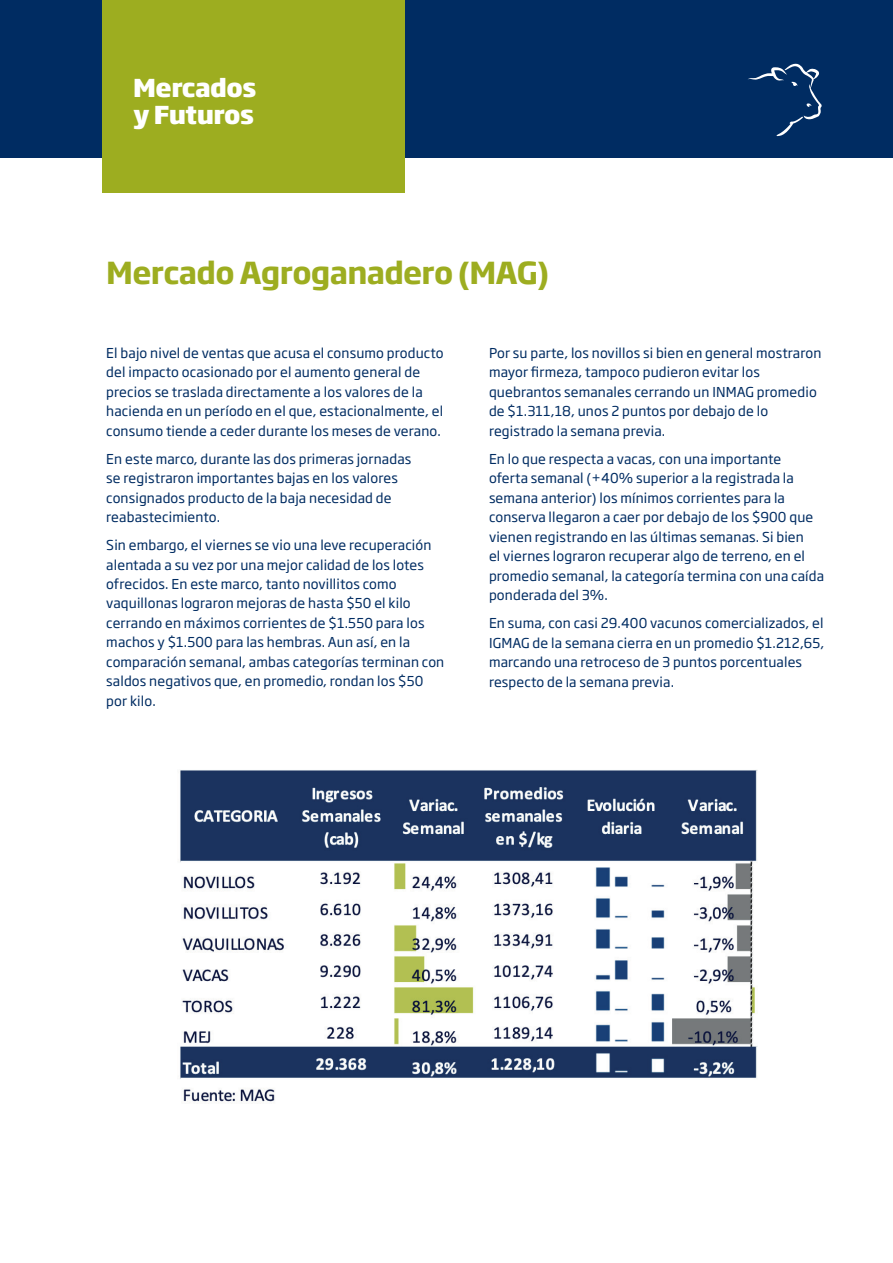
<style>
.page{position:relative;width:893px;height:1263px;background:#fff}
.page>*{position:absolute;margin:0;border:0;box-sizing:border-box;transform-origin:0 0}
.t1{font:700 30px "Soho Gothic Pro";letter-spacing:-.025em;color:#9dad20}
.t2{font:800 24.45px/27.2px "Soho Gothic Pro";letter-spacing:-.02em;color:#fff}
.t3{font:13.5px/19.5px "Soho Gothic Pro";letter-spacing:.01em;color:#002c62}
</style>
<div class="page">
<div style="left:0;top:0;width:893px;height:157px;background:#002c62"></div>
<svg style="left:748px;top:64px;width:74px;height:73px"></svg>
<div style="left:102px;top:0;width:303px;height:193px;background:#9dad20"></div>
<img style="left:180px;top:770px;width:578px;height:334px">
<h2 class="t2" style="left:133px;top:73px;width:125px">Mercados y Futuros</h2>
<h1 class="t1" style="left:106px;top:249px;width:444px">Mercado Agroganadero (MAG)</h1>
<p class="t3" style="left:106px;top:342px;width:339px">El bajo nivel de ventas que acusa el consumo producto del impacto ocasionado por el aumento general de precios se traslada directamente a los valores de la hacienda en un período en el que, estacionalmente, el consumo tiende a ceder durante los meses de verano.</p>
<p class="t3" style="left:106px;top:448px;width:307px">En este marco, durante las dos primeras jornadas se registraron importantes bajas en los valores consignados producto de la baja necesidad de reabastecimiento.</p>
<p class="t3" style="left:106px;top:534px;width:340px">Sin embargo, el viernes se vio una leve recuperación alentada a su vez por una mejor calidad de los lotes ofrecidos. En este marco, tanto novillitos como vaquillonas lograron mejoras de hasta $50 el kilo cerrando en máximos corrientes de $1.550 para los machos y $1.500 para las hembras. Aun así, en la comparación semanal, ambas categorías terminan con saldos negativos que, en promedio, rondan los $50 por kilo.</p>
<p class="t3" style="left:489px;top:342px;width:334px">Por su parte, los novillos si bien en general mostraron mayor firmeza, tampoco pudieron evitar los quebrantos semanales cerrando un INMAG promedio de $1.311,18, unos 2 puntos por debajo de lo registrado la semana previa.</p>
<p class="t3" style="left:489px;top:448px;width:337px">En lo que respecta a vacas, con una importante<br>oferta semanal (+40% superior a la registrada la semana anterior) los mínimos corrientes para la conserva llegaron a caer por debajo de los $900 que vienen registrando en las últimas semanas. Si bien<br>el viernes lograron recuperar algo de terreno, en el promedio semanal, la categoría termina con una caída ponderada del 3%.</p>
<p class="t3" style="left:489px;top:613px;width:337px">En suma, con casi 29.400 vacunos comercializados, el IGMAG de la semana cierra en un promedio $1.212,65, marcando una retroceso de 3 puntos porcentuales respecto de la semana previa.</p>
</div>
